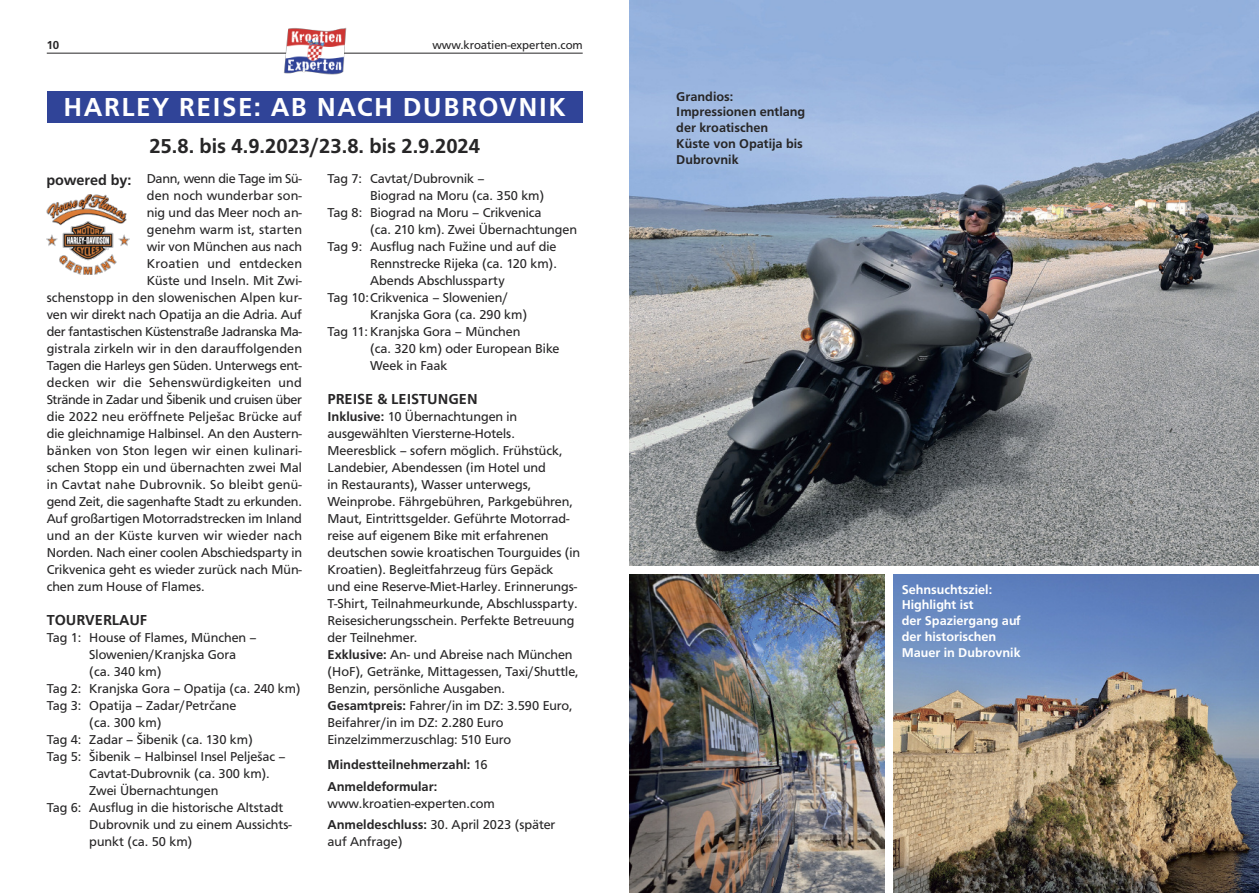
<style>
.page{position:relative;width:1259px;height:893px;background:#fff}
.page>*{position:absolute;margin:0;border:0;box-sizing:border-box;transform-origin:0 0}
.t1{font:500 27px "Front Page";letter-spacing:.05em;color:#fff}
.t2{font:500 21px "Front Page";color:#272627}
.t3{font:500 15px "Front Page";color:#272627}
.t4{font:13.35px/17px "Front Page CE Regular";color:#272627}
.t5{font:13.35px "Front Page";color:#272627}
.t6{font:13.35px "Front Page";letter-spacing:.02em;color:#272627}
.t7{font:13.35px "Front Page";letter-spacing:-.02em;color:#272627}
.t8{font:500 13.35px/21.5px "Front Page";color:#272627}
.t9{font:13.2px/15.8px "Front Page CE Medium";color:#fff}
.t10{font:13.2px/15.8px "Front Page CE Medium";color:#272627}
.t11{font:12px "Front Page";color:#272627}
.t12{font:500 12px "Front Page";color:#272627}
.s1{font-family:"Front Page";font-weight:500}
.s2{font-family:"Front Page CE Regular";font-weight:400}
</style>
<div class="page">
<img style="left:629px;top:0;width:630px;height:566px">
<img style="left:893px;top:574px;width:366px;height:319px">
<img style="left:629px;top:574px;width:255px;height:319px">
<hr style="left:47px;top:53px;width:536px;height:1px;background:#272627">
<img style="left:283px;top:27px;width:63px;height:48px">
<div style="left:47px;top:91px;width:536px;height:32px;background:#304498"></div>
<img style="left:47px;top:194px;width:83px;height:81px">
<p class="t12" style="left:47px;top:40px;width:14px">10</p>
<p class="t11" style="left:432px;top:40px;width:152px">www.kroatien-experten.com</p>
<h1 class="t1" style="left:63px;top:97px;width:504px">HARLEY REISE: AB NACH DUBROVNIK</h1>
<h2 class="t2" style="left:149px;top:137px;width:332px">25.8. bis 4.9.2023/23.8. bis 2.9.2024</h2>
<p class="t3" style="left:46px;top:174px;width:87px">powered by:</p>
<p class="t7" style="left:147px;top:173px;width:157px">Dann, wenn die Tage im Sü-</p>
<p class="t6" style="left:147px;top:190px;width:157px">den noch wunderbar son-</p>
<p class="t5" style="left:147px;top:207px;width:157px">nig und das Meer noch an-</p>
<p class="t6" style="left:147px;top:224px;width:157px">genehm warm ist, starten</p>
<p class="t5" style="left:147px;top:241px;width:157px">wir von München aus nach</p>
<p class="t5" style="left:147px;top:258px;width:157px">Kroatien und entdecken</p>
<p class="t5" style="left:147px;top:275px;width:157px">Küste und Inseln. Mit Zwi-</p>
<p class="t5" style="left:47px;top:292px;width:257px">schenstopp in den slowenischen Alpen kur-</p>
<p class="t5" style="left:47px;top:309px;width:257px">ven wir direkt nach Opatija an die Adria. Auf</p>
<p class="t7" style="left:47px;top:326px;width:257px">der fantastischen Küstenstraße Jadranska Ma-</p>
<p class="t5" style="left:47px;top:343px;width:257px">gistrala zirkeln wir in den darauffolgenden</p>
<p class="t5" style="left:47px;top:360px;width:257px">Tagen die Harleys gen Süden. Unterwegs ent-</p>
<p class="t6" style="left:47px;top:377px;width:257px">decken wir die Sehenswürdigkeiten und</p>
<p class="t7" style="left:47px;top:394px;width:257px">Strände in Zadar und Šibenik und cruisen über</p>
<p class="t5" style="left:47px;top:411px;width:257px">die 2022 neu eröffnete Pelješac Brücke auf</p>
<p class="t5" style="left:47px;top:428px;width:257px">die gleichnamige Halbinsel. An den Austern-</p>
<p class="t6" style="left:47px;top:445px;width:257px">bänken von Ston legen wir einen kulinari-</p>
<p class="t5" style="left:47px;top:462px;width:257px">schen Stopp ein und übernachten zwei Mal</p>
<p class="t6" style="left:47px;top:479px;width:257px">in Cavtat nahe Dubrovnik. So bleibt genü-</p>
<p class="t5" style="left:47px;top:496px;width:257px">gend Zeit, die sagenhafte Stadt zu erkunden.</p>
<p class="t5" style="left:47px;top:513px;width:257px">Auf großartigen Motorradstrecken im Inland</p>
<p class="t6" style="left:47px;top:530px;width:257px">und an der Küste kurven wir wieder nach</p>
<p class="t5" style="left:47px;top:547px;width:257px">Norden. Nach einer coolen Abschiedsparty in</p>
<p class="t5" style="left:47px;top:564px;width:257px">Crikvenica geht es wieder zurück nach Mün-</p>
<p class="t5" style="left:47px;top:581px;width:159px">chen zum House of Flames.</p>
<p class="t3" style="left:47px;top:614px;width:102px">TOURVERLAUF</p>
<p class="t4" style="left:47px;top:630px;width:211px">Tag 1: House of Flames, München –</p>
<p class="t4" style="left:89px;top:647px;width:148px">Slowenien/Kranjska Gora</p>
<p class="t4" style="left:89px;top:664px;width:74px">(ca. 340 km)</p>
<p class="t4" style="left:47px;top:681px;width:255px">Tag 2: Kranjska Gora – Opatija (ca. 240 km)</p>
<p class="t4" style="left:47px;top:698px;width:191px">Tag 3: Opatija – Zadar/Petrčane</p>
<p class="t4" style="left:89px;top:715px;width:74px">(ca. 300 km)</p>
<p class="t4" style="left:47px;top:732px;width:208px">Tag 4: Zadar – Šibenik (ca. 130 km)</p>
<p class="t4" style="left:47px;top:749px;width:240px">Tag 5: Šibenik – Halbinsel Insel Pelješac –</p>
<p class="t4" style="left:89px;top:766px;width:182px">Cavtat-Dubrovnik (ca. 300 km).</p>
<p class="t4" style="left:89px;top:783px;width:131px">Zwei Übernachtungen</p>
<p class="t4" style="left:47px;top:800px;width:238px">Tag 6: Ausflug in die historische Altstadt</p>
<p class="t4" style="left:89px;top:817px;width:204px">Dubrovnik und zu einem Aussichts-</p>
<p class="t4" style="left:89px;top:834px;width:104px">punkt (ca. 50 km)</p>
<p class="t4" style="left:327px;top:171px;width:158px">Tag 7: Cavtat/Dubrovnik –</p>
<p class="t4" style="left:370px;top:188px;width:176px">Biograd na Moru (ca. 350 km)</p>
<p class="t4" style="left:327px;top:205px;width:216px">Tag 8: Biograd na Moru – Crikvenica</p>
<p class="t4" style="left:370px;top:222px;width:208px">(ca. 210 km). Zwei Übernachtungen</p>
<p class="t4" style="left:327px;top:239px;width:230px">Tag 9: Ausflug nach Fužine und auf die</p>
<p class="t4" style="left:370px;top:256px;width:188px">Rennstrecke Rijeka (ca. 120 km).</p>
<p class="t4" style="left:370px;top:273px;width:136px">Abends Abschlussparty</p>
<p class="t4" style="left:327px;top:290px;width:182px">Tag 10:Crikvenica – Slowenien/</p>
<p class="t4" style="left:370px;top:307px;width:158px">Kranjska Gora (ca. 290 km)</p>
<p class="t4" style="left:327px;top:324px;width:194px">Tag 11:Kranjska Gora – München</p>
<p class="t4" style="left:370px;top:341px;width:191px">(ca. 320 km) oder European Bike</p>
<p class="t4" style="left:370px;top:358px;width:79px">Week in Faak</p>
<p class="t3" style="left:327px;top:393px;width:152px">PREISE &amp; LEISTUNGEN</p>
<p class="t4" style="left:327px;top:409px;width:254px"><span class="s1">Inklusive:</span> 10 Übernachtungen in ausgewählten Viersterne-Hotels.<br>Meeresblick – sofern möglich. Frühstück, Landebier, Abendessen (im Hotel und<br>in Restaurants), Wasser unterwegs, Weinprobe. Fährgebühren, Parkgebühren, Maut, Eintrittsgelder. Geführte Motorrad&shy;reise auf eigenem Bike mit erfahrenen deutschen sowie kroatischen Tourguides (in Kroatien). Begleitfahrzeug fürs Gepäck<br>und eine Reserve-Miet-Harley. Erinnerungs-T-Shirt, Teilnahmeurkunde, Abschlussparty.<br>Reisesicherungsschein. Perfekte Betreuung der Teilnehmer.<br><span class="s1">Exklusive:</span> An- und Abreise nach München (HoF), Getränke, Mittagessen, Taxi/Shuttle, Benzin, persönliche Ausgaben.<br><span class="s1">Gesamtpreis:</span> Fahrer/in im DZ: 3.590 Euro, Beifahrer/in im DZ: 2.280 Euro Einzelzimmerzuschlag: 510 Euro</p>
<p class="t8" style="left:327px;top:755px;width:161px">Mindestteilnehmerzahl: <span class="s2">16<br></span>Anmeldeformular:</p>
<p class="t4" style="left:327px;top:793px;width:229px;line-height:21.5px">www.kroatien-experten.com<br><span class="s1">Anmeldeschluss:</span> 30. April 2023 (später</p>
<p class="t4" style="left:327px;top:834px;width:76px">auf Anfrage)</p>
<p class="t10" style="left:676px;top:89px;width:130px">Grandios:<br>Impressionen entlang der kroatischen<br>Küste von Opatija bis<br>Dubrovnik</p>
<p class="t9" style="left:901px;top:582px;width:121px">Sehnsuchtsziel:<br>Highlight ist<br>der Spaziergang auf der historischen<br>Mauer in Dubrovnik</p>
</div>
